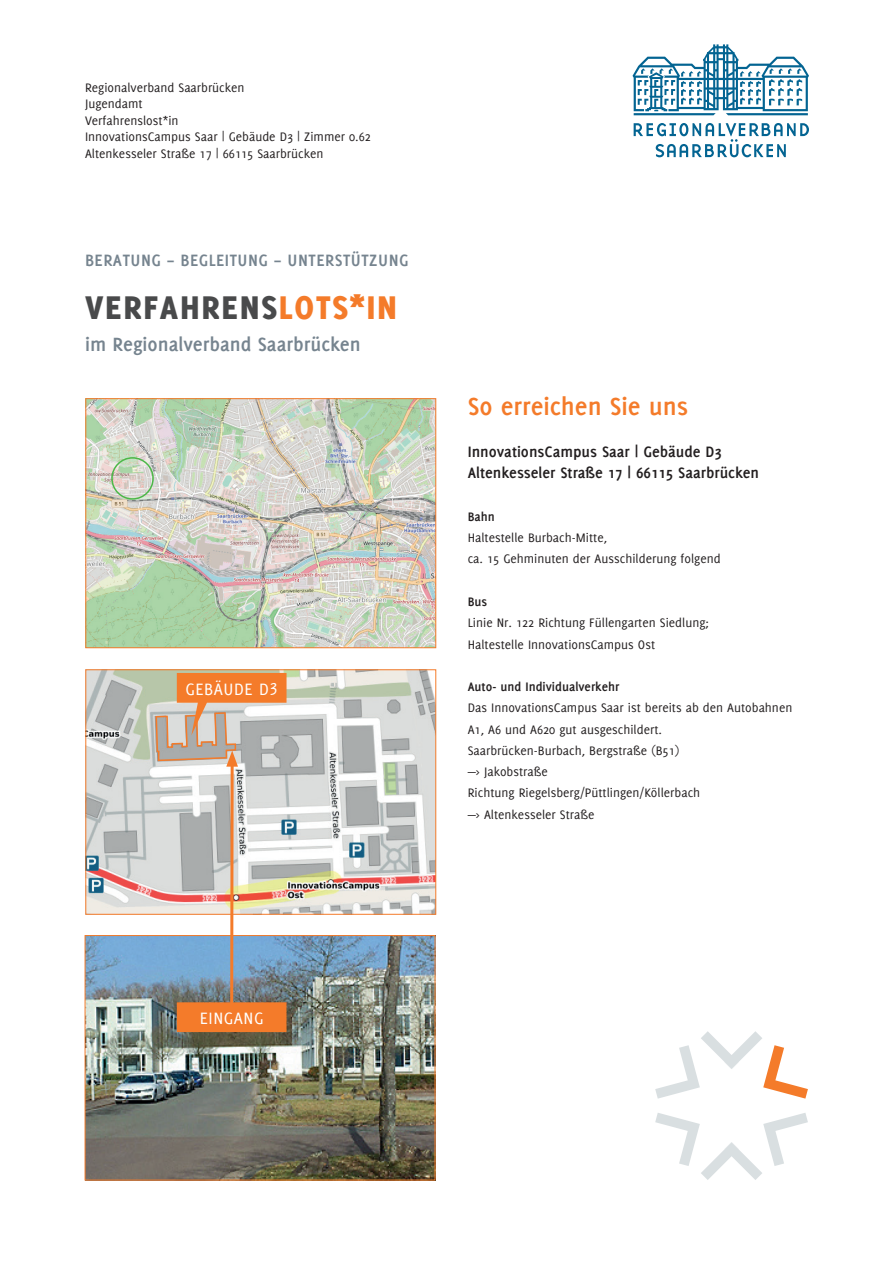
<style>
.page{position:relative;width:893px;height:1263px;background:#fff}
.page>*{position:absolute;margin:0;border:0;box-sizing:border-box;transform-origin:0 0}
.t1{font:800 36px "Delicious";letter-spacing:.05em;color:#494a4b}
.t2{font:700 27px "Delicious";color:#f47b2a}
.t3{font:700 21px "Delicious";color:#76848f}
.t4{font:700 18px "Delicious";letter-spacing:.03em;color:#76848f}
.t5{font:18px "Delicious";letter-spacing:.03em;color:#fff}
.t6{font:700 16.5px/21px "Delicious";color:#231f20}
.t7{font:13.5px/21.3px "Delicious";color:#231f20}
.t8{font:700 13.5px "Delicious";color:#231f20}
.s1{color:#f47b2a}
</style>
<div class="page">
<svg style="left:632px;top:44px;width:177px;height:71px"></svg>
<svg style="left:634px;top:123px;width:175px;height:34px"></svg>
<svg style="left:655px;top:1031px;width:153px;height:67px"></svg>
<svg style="left:655px;top:1113px;width:153px;height:67px"></svg>
<img style="left:87px;top:671px;width:347px;height:242px">
<div style="left:85px;top:669px;width:351px;height:246px;border:1px solid #f47b2a"></div>
<img style="left:87px;top:400px;width:347px;height:246px">
<div style="left:85px;top:398px;width:351px;height:250px;border:1px solid #f47b2a"></div>
<img style="left:87px;top:937px;width:346px;height:241px">
<div style="left:85px;top:935px;width:350px;height:245px;border:1px solid #f47b2a"></div>
<div style="left:111px;top:457px;width:43px;height:43px;border:2px solid #4cb848;border-radius:50%"></div>
<svg style="left:155px;top:673px;width:132px;height:359px;background:#c8b3a5"></svg>
<p class="t7" style="left:85px;top:79px;width:287px;line-height:16.5px">Regionalverband Saarbrücken<br>Jugendamt<br>Verfahrenslost*in<br>InnovationsCampus Saar | Gebäude D3 | Zimmer 0.62<br>Altenkesseler Straße 17 | 66115 Saarbrücken</p>
<h3 class="t4" style="left:85px;top:250px;width:325px">BERATUNG – BEGLEITUNG – UNTERSTÜTZUNG</h3>
<h1 class="t1" style="left:85px;top:286px;width:314px">VERFAHRENS<span class="s1">LOTS*IN</span></h1>
<h3 class="t3" style="left:85px;top:332px;width:277px">im Regionalverband Saarbrücken</h3>
<h3 class="t5" style="left:186px;top:679px;width:94px">GEBÄUDE D3</h3>
<h2 class="t2" style="left:468px;top:390px;width:222px">So erreichen Sie uns</h2>
<p class="t6" style="left:468px;top:441px;width:293px">InnovationsCampus Saar | Gebäude D3<br>Altenkesseler Straße 17 | 66115 Saarbrücken</p>
<p class="t8" style="left:468px;top:509px;width:29px">Bahn</p>
<p class="t7" style="left:468px;top:527px;width:254px">Haltestelle Burbach-Mitte,<br>ca. 15 Gehminuten der Ausschilderung folgend</p>
<p class="t8" style="left:468px;top:594px;width:21px">Bus</p>
<p class="t7" style="left:468px;top:612px;width:243px">Linie Nr. 122 Richtung Füllengarten Siedlung;<br>Haltestelle InnovationsCampus Ost</p>
<p class="t8" style="left:468px;top:679px;width:153px">Auto- und Individualverkehr</p>
<p class="t7" style="left:468px;top:697px;width:326px">Das InnovationsCampus Saar ist bereits ab den Autobahnen A1, A6 und A620 gut ausgeschildert.<br>Saarbrücken-Burbach, Bergstraße (B51)<br>—&gt; Jakobstraße<br>Richtung Riegelsberg/Püttlingen/Köllerbach<br>—&gt; Altenkesseler Straße</p>
<h3 class="t5" style="left:200px;top:1008px;width:65px">EINGANG</h3>
</div>
